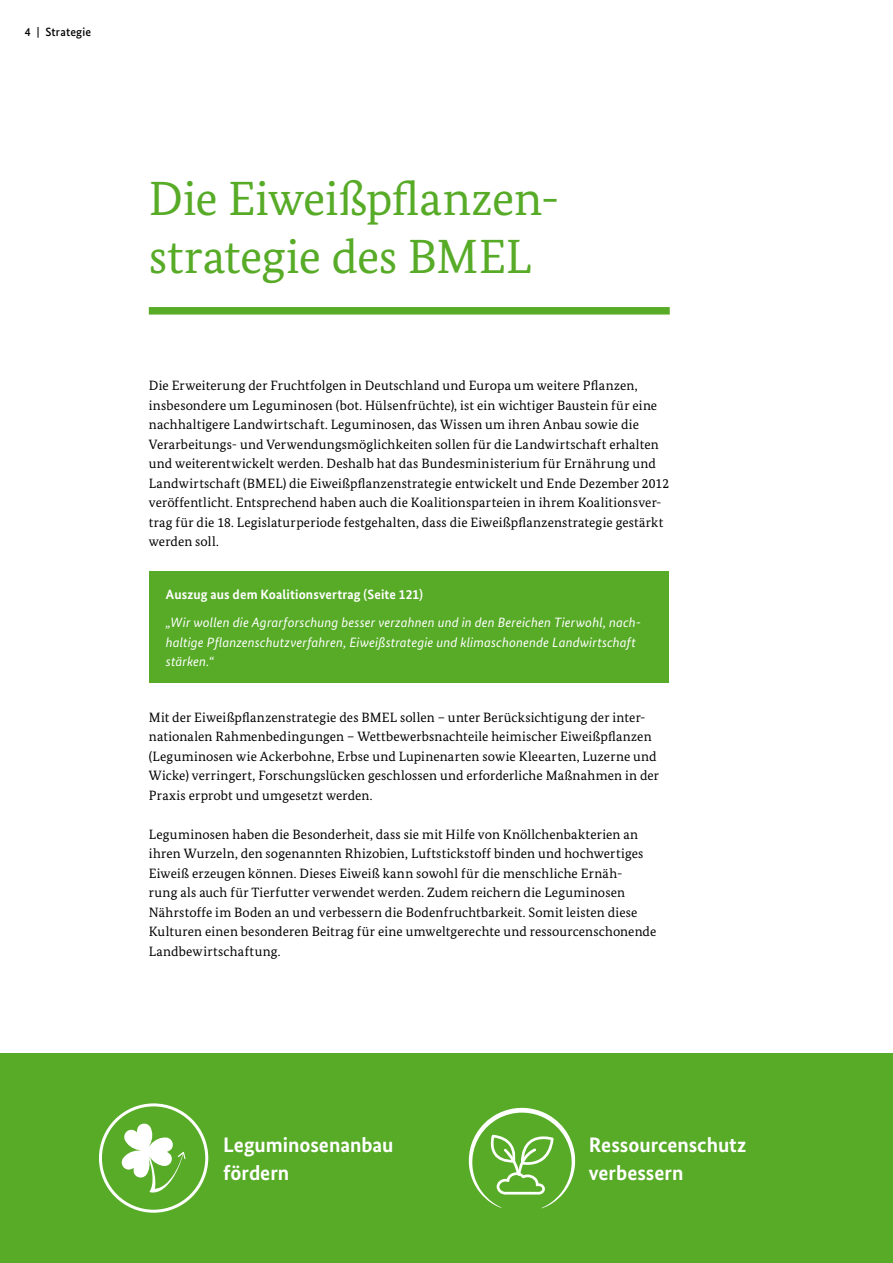
<style>
.page{position:relative;width:893px;height:1263px;background:#fff}
.page>*{position:absolute;margin:0;border:0;box-sizing:border-box;transform-origin:0 0}
.t1{font:48px/58.5px "Bundes Serif";letter-spacing:-.01em;color:#57ab27}
.t2{font:700 21px/27.8px "Bundes Sans";color:#fff}
.t3{font:13.5px/19.5px "Bundes Serif";letter-spacing:.01em;color:#000}
.t4{font:italic 13.5px/19.5px "Bundes Sans";letter-spacing:.01em;color:#fff}
.t5{font:700 13.5px "Bundes Sans";letter-spacing:.01em;color:#fff}
.t6{font:500 12px "Bundes Sans";letter-spacing:.015em;color:#000}
</style>
<div class="page">
<div style="left:0;top:1053px;width:893px;height:210px;background:#57ab27"></div>
<div style="left:149px;top:307px;width:521px;height:8px;background:#57ab27"></div>
<div style="left:149px;top:572px;width:519px;height:111px;background:#57ab27"></div>
<svg style="left:469px;top:1108px;width:106px;height:100px"></svg>
<div style="left:99px;top:1103px;width:109px;height:110px;border:3px solid #fff;border-radius:50%"></div>
<svg style="left:121px;top:1123px;width:65px;height:70px"></svg>
<p class="t6" style="left:25px;top:24px;width:68px">4 | Strategie</p>
<h1 class="t1" style="left:149px;top:168px;width:412px">Die Eiweißpflanzen&shy;strategie des BMEL</h1>
<p class="t3" style="left:149px;top:375px;width:522px">Die Erweiterung der Fruchtfolgen in Deutschland und Europa um weitere Pflanzen, insbesondere um Leguminosen (bot. Hülsenfrüchte), ist ein wichtiger Baustein für eine nachhaltigere Landwirtschaft. Leguminosen, das Wissen um ihren Anbau sowie die Verarbeitungs- und Verwendungsmöglichkeiten sollen für die Landwirtschaft erhalten und weiterentwickelt werden. Deshalb hat das Bundesministerium für Ernährung und Landwirtschaft (BMEL) die Eiweißpflanzenstrategie entwickelt und Ende Dezember 2012 veröffentlicht. Entsprechend haben auch die Koalitionsparteien in ihrem Koalitionsver&shy;trag für die 18. Legislaturperiode festgehalten, dass die Eiweißpflanzenstrategie gestärkt werden soll.</p>
<p class="t5" style="left:166px;top:586px;width:259px">Auszug aus dem Koalitionsvertrag (Seite 121)</p>
<p class="t4" style="left:166px;top:612px;width:477px">„Wir wollen die Agrarforschung besser verzahnen und in den Bereichen Tierwohl, nach&shy;haltige Pflanzenschutzverfahren, Eiweißstrategie und klimaschonende Landwirtschaft stärken.“</p>
<p class="t3" style="left:149px;top:707px;width:512px">Mit der Eiweißpflanzenstrategie des BMEL sollen – unter Berücksichtigung der inter&shy;nationalen Rahmenbedingungen – Wettbewerbsnachteile heimischer Eiweißpflanzen (Leguminosen wie Ackerbohne, Erbse und Lupinenarten sowie Kleearten, Luzerne und Wicke) verringert, Forschungslücken geschlossen und erforderliche Maßnahmen in der Praxis erprobt und umgesetzt werden.</p>
<p class="t3" style="left:149px;top:824px;width:509px">Leguminosen haben die Besonderheit, dass sie mit Hilfe von Knöllchenbakterien an ihren Wurzeln, den sogenannten Rhizobien, Luftstickstoff binden und hochwertiges Eiweiß erzeugen können. Dieses Eiweiß kann sowohl für die menschliche Ernäh-<br>rung als auch für Tierfutter verwendet werden. Zudem reichern die Leguminosen Nährstoffe im Boden an und verbessern die Bodenfruchtbarkeit. Somit leisten diese Kulturen einen besonderen Beitrag für eine umweltgerechte und ressourcenschonende Landbewirtschaftung.</p>
<h2 class="t2" style="left:223px;top:1131px;width:172px">Leguminosenanbau fördern</h2>
<h2 class="t2" style="left:589px;top:1131px;width:159px">Ressourcenschutz verbessern</h2>
</div>
